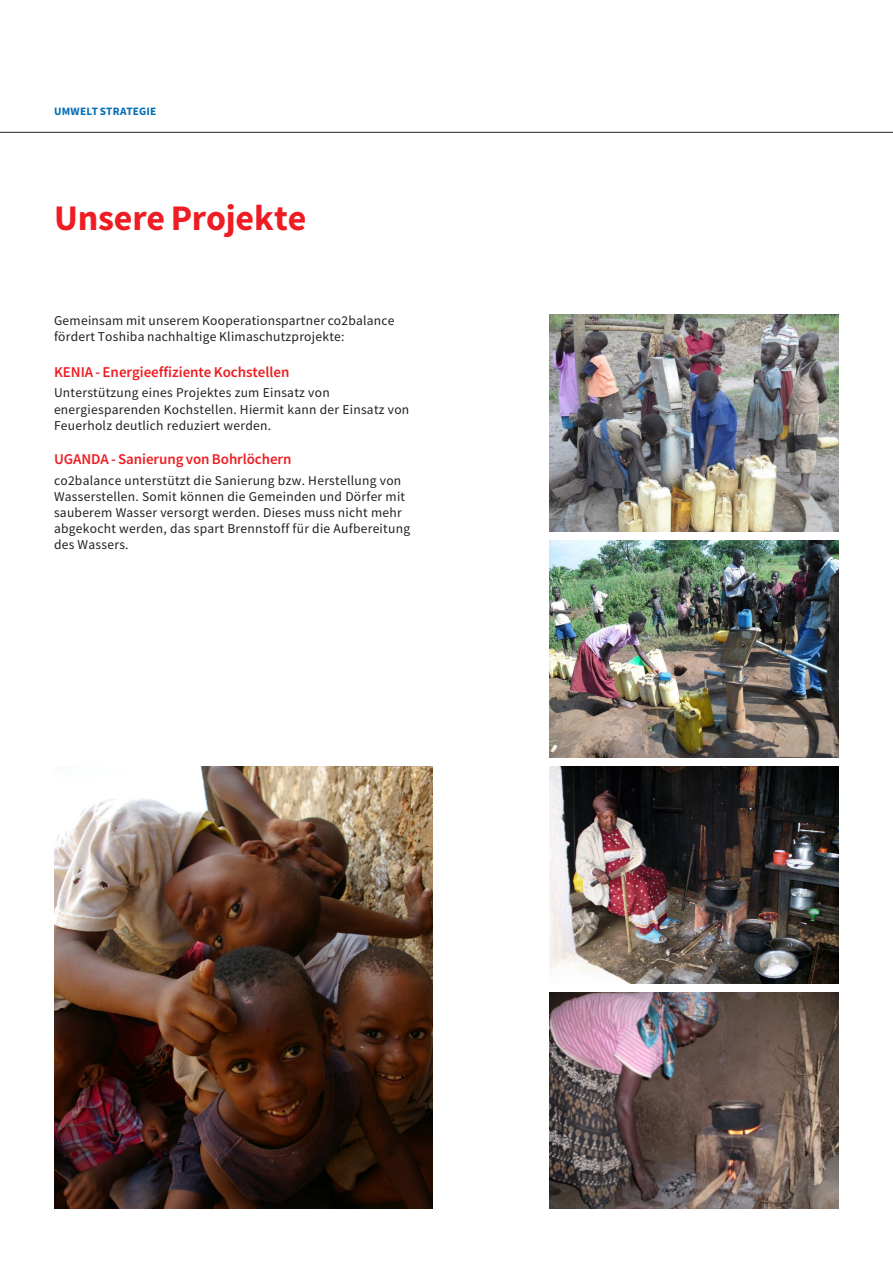
<style>
.page{position:relative;width:893px;height:1263px;background:#fff}
.page>*{position:absolute;margin:0;border:0;box-sizing:border-box;transform-origin:0 0}
.t1{font:700 36px "Toshiba Sans";letter-spacing:-.005em;color:#ee1d23}
.t2{font:500 15px "Toshiba Sans";letter-spacing:-.005em;color:#ee1d23}
.t3{font:13.5px/16.2px "Toshiba Sans";letter-spacing:.02em;color:#231f20}
.t4{font:700 11.25px "Toshiba Sans";letter-spacing:.02em;color:#006db7}
</style>
<div class="page">
<hr style="left:0;top:132px;width:893px;height:1px;background:#231f20">
<img style="left:550px;top:766px;width:289px;height:217px">
<img style="left:550px;top:992px;width:289px;height:217px">
<img style="left:54px;top:766px;width:379px;height:443px">
<img style="left:550px;top:540px;width:289px;height:217px">
<img style="left:550px;top:315px;width:289px;height:216px">
<p class="t4" style="left:54px;top:103px;width:104px">UMWELT STRATEGIE</p>
<h1 class="t1" style="left:54px;top:193px;width:254px">Unsere Projekte</h1>
<p class="t3" style="left:54px;top:312px;width:342px">Gemeinsam mit unserem Kooperationspartner co2balance fördert Toshiba nachhaltige Klimaschutzprojekte:</p>
<p class="t2" style="left:54px;top:362px;width:237px">KENIA - Energieeffiziente Kochstellen</p>
<p class="t3" style="left:54px;top:385px;width:357px">Unterstützung eines Projektes zum Einsatz von energiesparenden Kochstellen. Hiermit kann der Einsatz von<br>Feuerholz deutlich reduziert werden.</p>
<p class="t2" style="left:54px;top:449px;width:239px">UGANDA - Sanierung von Bohrlöchern</p>
<p class="t3" style="left:54px;top:472px;width:358px">co2balance unterstützt die Sanierung bzw. Herstellung von Wasserstellen. Somit können die Gemeinden und Dörfer mit sauberem Wasser versorgt werden. Dieses muss nicht mehr abgekocht werden, das spart Brennstoff für die Aufbereitung des Wassers.</p>
</div>
